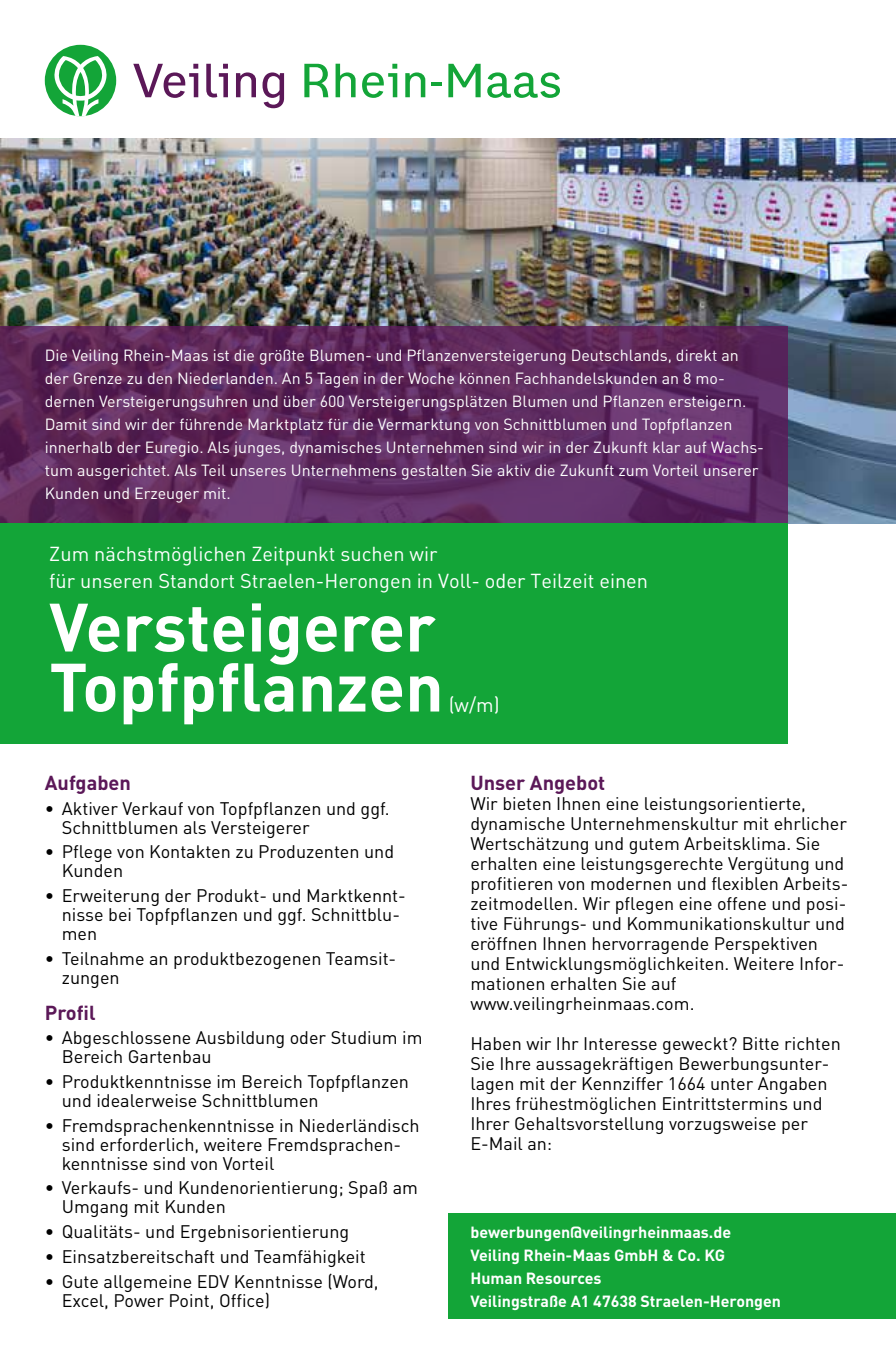
<style>
.page{position:relative;width:896px;height:1361px;background:#fff}
.page>*{position:absolute;margin:0;border:0;box-sizing:border-box;transform-origin:0 0}
.t1{font:700 67.2px/60px "DINOT";color:#fff}
.t2{font:20px/27px "DINOT";color:#fff}
.t3{font:700 20px "DINOT";color:#5b1858}
.t4{font:18px/20px "DINOT";color:#000}
.t5{font:16px/23px "DINOT";color:#fff}
.t6{font:700 16px/23px "DINOT";color:#fff}
</style>
<div class="page">
<img style="left:0;top:139px;width:896px;height:384px">
<div style="left:45px;top:45px;width:71px;height:71px;background:#13a538;border-radius:50%"></div>
<svg style="left:54px;top:56px;width:53px;height:60px"></svg>
<svg style="left:133px;top:64px;width:65px;height:34px"></svg>
<svg style="left:206px;top:64px;width:22px;height:33px"></svg>
<svg style="left:236px;top:72px;width:20px;height:25px"></svg>
<svg style="left:262px;top:72px;width:22px;height:36px"></svg>
<svg style="left:304px;top:64px;width:24px;height:33px"></svg>
<svg style="left:335px;top:64px;width:20px;height:33px"></svg>
<svg style="left:362px;top:64px;width:35px;height:34px"></svg>
<svg style="left:405px;top:72px;width:20px;height:25px"></svg>
<hr style="left:431px;top:82px;width:11px;height:4px;background:#13a538">
<svg style="left:448px;top:64px;width:33px;height:33px"></svg>
<svg style="left:487px;top:72px;width:73px;height:26px"></svg>
<svg style="left:0;top:326px;width:787px;height:197px;background:#5f2b5f"></svg>
<div style="left:0;top:523px;width:787px;height:221px;background:#13a538"></div>
<div style="left:448px;top:1213px;width:448px;height:106px;background:#13a538"></div>
<p class="t5" style="left:45px;top:344px;width:721px">Die Veiling Rhein-Maas ist die größte Blumen- und Pflanzenversteigerung Deutschlands, direkt an der Grenze zu den Niederlanden. An 5 Tagen in der Woche können Fachhandelskunden an 8 mo&shy;dernen Versteigerungsuhren und über 600 Versteigerungsplätzen Blumen und Pflanzen ersteigern.<br>Damit sind wir der führende Marktplatz für die Vermarktung von Schnittblumen und Topfpflanzen innerhalb der Euregio. Als junges, dynamisches Unternehmen sind wir in der Zukunft klar auf Wachs&shy;tum ausgerichtet. Als Teil unseres Unternehmens gestalten Sie aktiv die Zukunft zum Vorteil unserer Kunden und Erzeuger mit.</p>
<p class="t2" style="left:49px;top:540px;width:600px">Zum nächstmöglichen Zeitpunkt suchen wir<br>für unseren Standort Straelen-Herongen in Voll- oder Teilzeit einen</p>
<h1 class="t1" style="left:49px;top:595px;width:396px">Versteigerer<br>Topfpflanzen</h1>
<p class="t2" style="left:449px;top:690px;width:53px">(w/m)</p>
<p class="t3" style="left:45px;top:769px;width:88px">Aufgaben</p>
<p class="t4" style="left:62px;top:798px;width:329px;line-height:19px;text-indent:-17px">• Aktiver Verkauf von Topfpflanzen und ggf.<br>Schnittblumen als Versteigerer</p>
<p class="t4" style="left:62px;top:842px;width:334px;line-height:19px;text-indent:-17px">• Pflege von Kontakten zu Produzenten und<br>Kunden</p>
<p class="t4" style="left:62px;top:885px;width:346px;line-height:19px;text-indent:-17px">• Erweiterung der Produkt- und Marktkennt&shy;nisse bei Topfpflanzen und ggf. Schnittblu&shy;men</p>
<p class="t4" style="left:62px;top:948px;width:336px;line-height:19px;text-indent:-17px">• Teilnahme an produktbezogenen Teamsit&shy;zungen</p>
<p class="t3" style="left:45px;top:999px;width:52px">Profil</p>
<p class="t4" style="left:62px;top:1028px;width:362px;line-height:19px;text-indent:-17px">• Abgeschlossene Ausbildung oder Studium im<br>Bereich Gartenbau</p>
<p class="t4" style="left:62px;top:1071px;width:349px;line-height:19px;text-indent:-17px">• Produktkenntnisse im Bereich Topfpflanzen und idealerweise Schnittblumen</p>
<p class="t4" style="left:62px;top:1115px;width:359px;line-height:19px;text-indent:-17px">• Fremdsprachenkenntnisse in Niederländisch sind erforderlich, weitere Fremdsprachen&shy;kenntnisse sind von Vorteil</p>
<p class="t4" style="left:62px;top:1178px;width:358px;line-height:19px;text-indent:-17px">• Verkaufs- und Kundenorientierung; Spaß am<br>Umgang mit Kunden</p>
<p class="t4" style="left:45px;top:1221px;width:306px">• Qualitäts- und Ergebnisorientierung</p>
<p class="t4" style="left:45px;top:1246px;width:322px">• Einsatzbereitschaft und Teamfähigkeit</p>
<p class="t4" style="left:62px;top:1271px;width:318px;line-height:19px;text-indent:-17px">• Gute allgemeine EDV Kenntnisse (Word,<br>Excel, Power Point, Office)</p>
<p class="t3" style="left:470px;top:769px;width:136px">Unser Angebot</p>
<p class="t4" style="left:470px;top:793px;width:379px">Wir bieten Ihnen eine leistungsorientierte, dynamische Unternehmenskultur mit ehrlicher Wertschätzung und gutem Arbeitsklima. Sie erhalten eine leistungsgerechte Vergütung und profitieren von modernen und flexiblen Arbeits&shy;zeitmodellen. Wir pflegen eine offene und posi&shy;tive Führungs- und Kommunikationskultur und eröffnen Ihnen hervorragende Perspektiven und Entwicklungsmöglichkeiten. Weitere Infor&shy;mationen erhalten Sie auf www.veilingrheinmaas.com.</p>
<p class="t4" style="left:470px;top:1033px;width:372px">Haben wir Ihr Interesse geweckt? Bitte richten Sie Ihre aussagekräftigen Bewerbungsunter&shy;lagen mit der Kennziffer 1664 unter Angaben Ihres frühestmöglichen Eintrittstermins und Ihrer Gehaltsvorstellung vorzugsweise per E-Mail an:</p>
<p class="t6" style="left:470px;top:1220px;width:312px">bewerbungen@veilingrheinmaas.de<br>Veiling Rhein-Maas GmbH &amp; Co. KG<br>Human Resources<br>Veilingstraße A1 47638 Straelen-Herongen</p>
</div>
